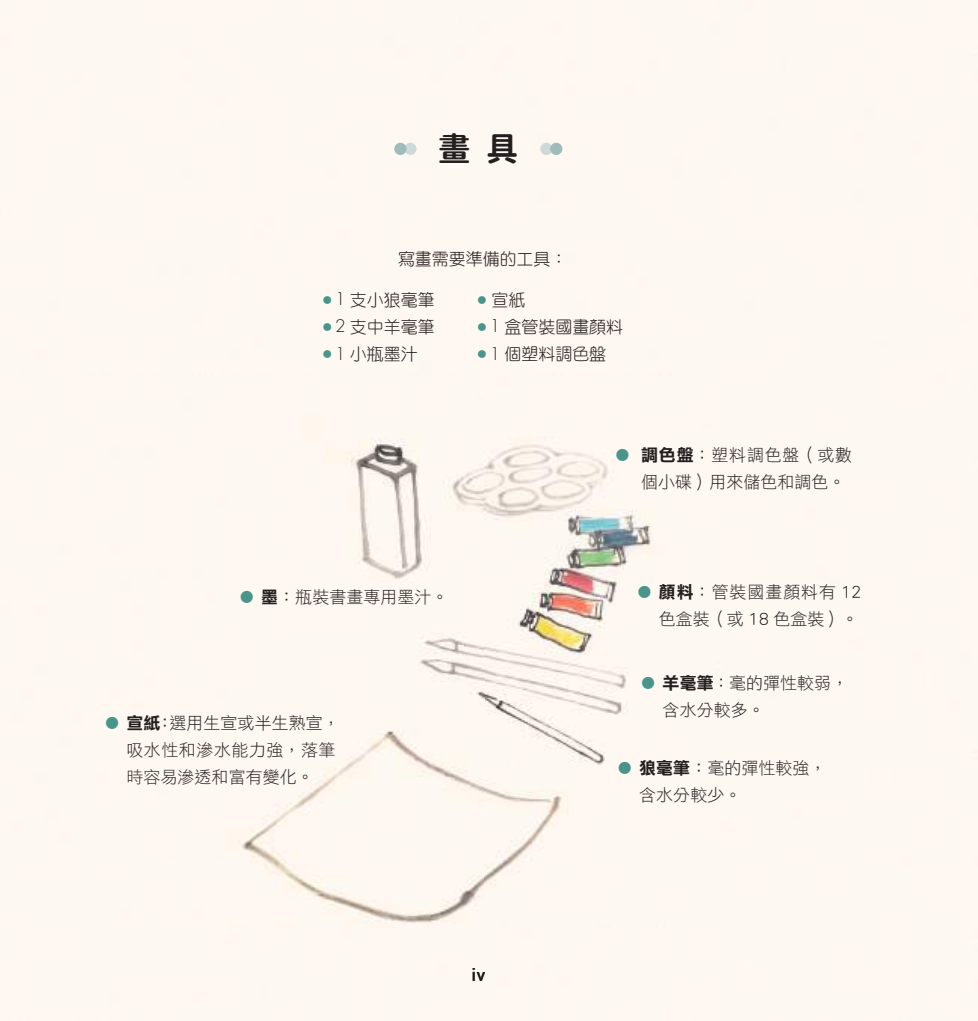
<style>
.page{position:relative;width:978px;height:1021px;background:#fff}
.page>*{position:absolute;margin:0;border:0;box-sizing:border-box;transform-origin:0 0}
.t1{font:33px "jiangchengyuanti 600 W";color:#241f1f}
.t2{font:500 18px "DIN";color:#241f1f}
.t3{font:16.95px/27px "DF Li Hei HK W3";letter-spacing:.005em;color:#241f1f}
.t4{font:16.95px "DF Yuan HK W3";color:#241f1f}
.t5{font:16.95px/27px "DF Li Hei HK W3";letter-spacing:.03em;color:#241f1f;text-align:right}
.s1{font-family:"Adobe Song Std";font-weight:300;font-size:10.5px;color:#4a948a}
.s2{font-family:"Futura Std";font-weight:300}
.s3{font-family:"Adobe Ming Std";font-weight:300;font-size:13.5px;color:#4a948a}
.s4{font-family:"DF Li Hei HK W7"}
</style>
<div class="page">
<img style="left:226px;top:390px;width:465px;height:537px">
<div style="left:540px;top:143px;width:12px;height:12px;background:#cedada;border-radius:50%"></div>
<div style="left:550px;top:143px;width:12px;height:12px;background:#a0bcba;border-radius:50%"></div>
<div style="left:404px;top:143px;width:13px;height:12px;background:#cedada;border-radius:50%"></div>
<div style="left:394px;top:143px;width:13px;height:12px;background:#a0bcba;border-radius:50%"></div>
<h1 class="t1" style="left:438px;top:131px;width:83px">畫具</h1>
<p class="t4" style="left:398px;top:249px;width:171px">寫畫需要準備的工具：</p>
<p class="t4" style="left:322px;top:291px;width:114px"><span class="s1">●</span> <span class="s2">1</span> 支小狼毫筆</p>
<p class="t4" style="left:322px;top:318px;width:114px"><span class="s1">●</span> <span class="s2">2</span> 支中羊毫筆</p>
<p class="t4" style="left:322px;top:345px;width:97px"><span class="s1">●</span> <span class="s2">1</span> 小瓶墨汁</p>
<p class="t4" style="left:477px;top:291px;width:50px"><span class="s1">●</span> 宣紙</p>
<p class="t4" style="left:477px;top:318px;width:148px"><span class="s1">●</span> <span class="s2">1</span> 盒管裝國畫顏料</p>
<p class="t4" style="left:477px;top:345px;width:131px"><span class="s1">●</span> <span class="s2">1</span> 個塑料調色盤</p>
<p class="t3" style="left:641px;top:441px;width:212px;text-indent:-26px"><span class="s3">●</span> <span class="s4">調色盤</span>：塑料調色盤（或數個小碟）用來儲色和調色。</p>
<p class="t3" style="left:240px;top:583px;width:210px"><span class="s3">●</span> <span class="s4">墨</span>：瓶裝書畫專用墨汁。</p>
<p class="t5" style="left:638px;top:578px;width:225px"><span class="s3">●</span> <span class="s4">顏料</span>：管裝國畫顏料有 12色盒裝（或 18 色盒裝）。</p>
<p class="t3" style="left:126px;top:709px;width:215px;text-indent:-21px"><span class="s3">●</span> <span class="s4">宣紙</span>：選用生宣或半生熟宣，吸水性和滲水能力強，落筆時容易滲透和富有變化。</p>
<p class="t2" style="left:471px;top:963px;width:15px">iv</p>
<p class="t3" style="left:663px;top:669px;width:187px;text-indent:-21px"><span class="s3">●</span> <span class="s4">羊毫筆</span>：毫的彈性較弱，含水分較多。</p>
<p class="t3" style="left:639px;top:753px;width:189px;text-indent:-21px"><span class="s3">●</span> <span class="s4">狼毫筆</span>：毫的彈性較強，含水分較少。</p>
</div>
